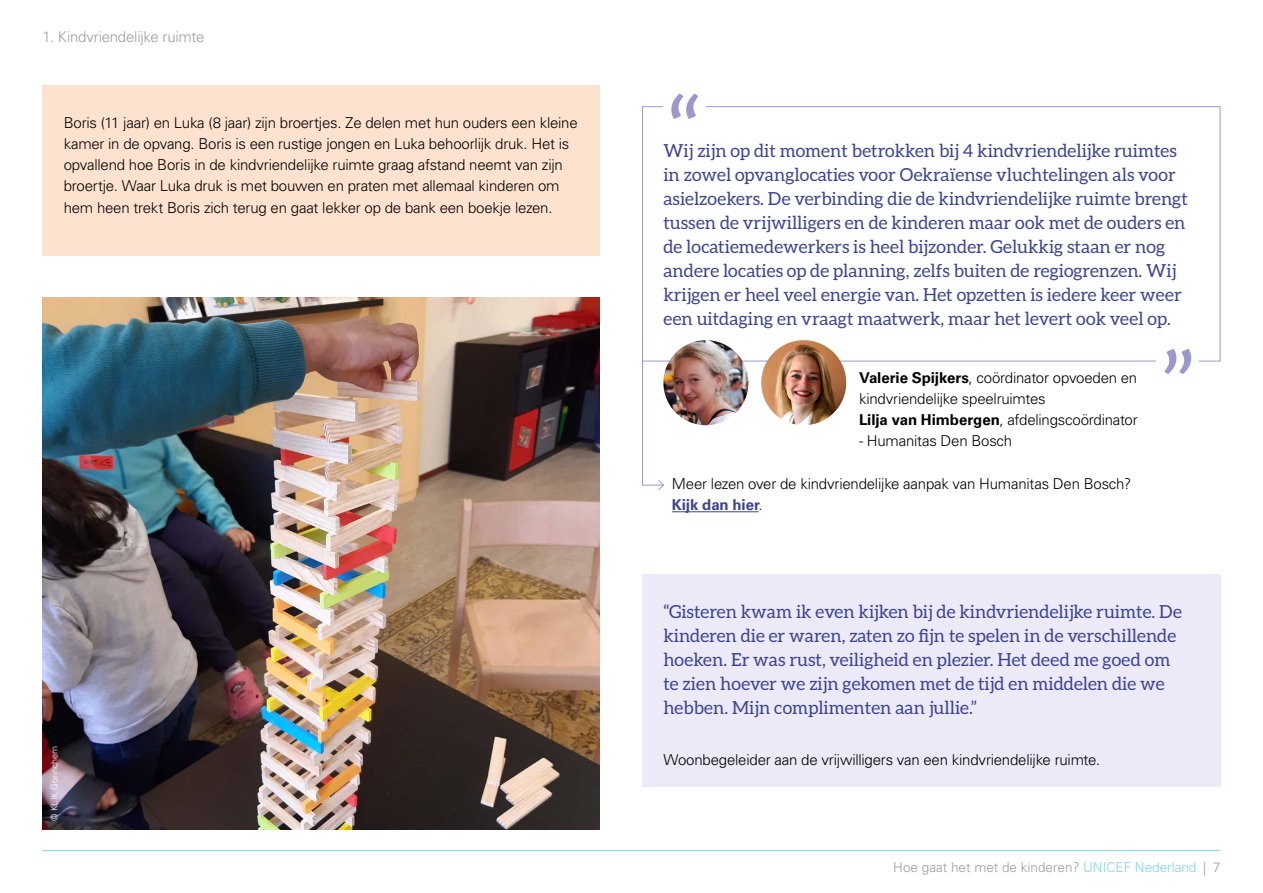
<style>
.page{position:relative;width:1263px;height:893px;background:#fff}
.page>*{position:absolute;margin:0;border:0;box-sizing:border-box;transform-origin:0 0}
.t1{font:18px/24px "Aleo";color:#3b4395}
.t2{font:300 15px/21.3px "Univers LT Pro 45";letter-spacing:-.015em;color:#000}
.t3{font:300 15px "Univers LT Pro 45";letter-spacing:-.015em;color:#9d9d9c}
.t4{font:700 15px "Univers LT Pro 65";color:#3b4395}
.t5{font:300 13.5px "Univers LT Pro 45";color:#9d9d9c}
.t6{font:300 9px "Univers LT Pro 45";letter-spacing:.005em;color:#fff}
.s1{font-family:"Univers LT Pro 65";font-weight:700}
.s2{font-family:"Univers LT Pro 45";font-weight:300;color:#000}
.s3{color:#83d0f5}
</style>
<div class="page">
<div style="left:43px;top:85px;width:557px;height:170px;background:#fde3cf"></div>
<div style="left:642px;top:574px;width:578px;height:213px;background:#ebeaf6"></div>
<img style="left:663px;top:340px;width:85px;height:85px;border-radius:43px">
<img style="left:761px;top:340px;width:85px;height:85px;border-radius:43px">
<svg style="left:671px;top:94px;width:27px;height:25px"></svg>
<svg style="left:1164px;top:349px;width:27px;height:25px"></svg>
<img style="left:43px;top:298px;width:557px;height:531px">
<svg style="left:642px;top:339px;width:23px;height:152px"></svg>
<hr style="left:43px;top:850px;width:1177px;height:1px;background:#83d0f5">
<hr style="left:672px;top:511px;width:86px;height:1px;background:#3b4395">
<p class="t3" style="left:43px;top:28px;width:163px">1. Kindvriendelijke ruimte</p>
<p class="t2" style="left:64px;top:112px;width:515px">Boris (11 jaar) en Luka (8 jaar) zijn broertjes. Ze delen met hun ouders een kleine kamer in de opvang. Boris is een rustige jongen en Luka behoorlijk druk. Het is opvallend hoe Boris in de kindvriendelijke ruimte graag afstand neemt van zijn broertje. Waar Luka druk is met bouwen en praten met allemaal kinderen om hem heen trekt Boris zich terug en gaat lekker op de bank een boekje lezen.</p>
<p class="t6" style="left:49px;top:821px;width:77px;rotate:-90deg">© KLIK Gorinchem</p>
<p class="t1" style="left:663px;top:138px;width:526px">Wij zijn op dit moment betrokken bij 4 kindvriendelijke ruimtes in zowel opvanglocaties voor Oekraïense vluchtelingen als voor asielzoekers. De verbinding die de kindvriendelijke ruimte brengt tussen de vrijwilligers en de kinderen maar ook met de ouders en de locatiemedewerkers is heel bijzonder. Gelukkig staan er nog andere locaties op de planning, zelfs buiten de regiogrenzen. Wij krijgen er heel veel energie van. Het opzetten is iedere keer weer een uitdaging en vraagt maatwerk, maar het levert ook veel op.</p>
<p class="t2" style="left:859px;top:367px;width:280px"><span class="s1">Valerie Spijkers</span>, coördinator opvoeden en kindvriendelijke speelruimtes<br><span class="s1">Lilja van Himbergen</span>, afdelingscoördinator</p>
<p class="t2" style="left:859px;top:430px;width:155px">- Humanitas Den Bosch</p>
<p class="t2" style="left:672px;top:473px;width:461px">Meer lezen over de kindvriendelijke aanpak van Humanitas Den Bosch?</p>
<p class="t4" style="left:672px;top:496px;width:92px">Kijk dan hier<span class="s2">.</span></p>
<p class="t1" style="left:663px;top:600px;width:520px">“Gisteren kwam ik even kijken bij de kindvriendelijke ruimte. De kinderen die er waren, zaten zo fijn te spelen in de verschillende hoeken. Er was rust, veiligheid en plezier. Het deed me goed om te zien hoever we zijn gekomen met de tijd en middelen die we hebben. Mijn complimenten aan jullie.”</p>
<p class="t2" style="left:663px;top:749px;width:438px">Woonbegeleider aan de vrijwilligers van een kindvriendelijke ruimte.</p>
<p class="t5" style="left:893px;top:859px;width:329px">Hoe gaat het met de kinderen? <span class="s3">UNICEF Nederland</span> | 7</p>
</div>
